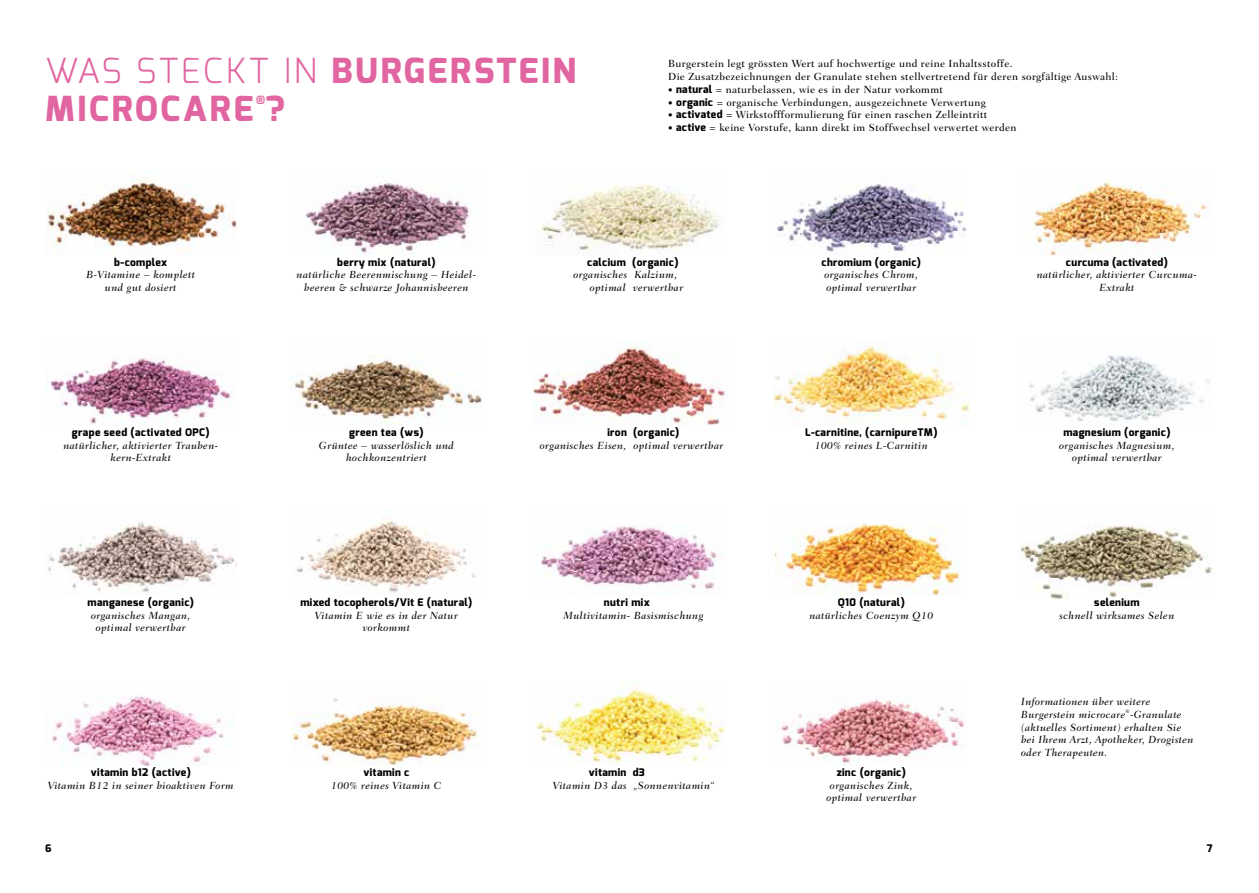
<style>
.page{position:relative;width:1259px;height:893px;background:#fff}
.page>*{position:absolute;margin:0;border:0;box-sizing:border-box;transform-origin:0 0}
.t1{font:800 34.5px/37.5px "Exo";letter-spacing:.08em;color:#e165a0}
.t2{font:800 11.4px "Exo";color:#e165a0}
.t3{font:italic 500 10.5px/12.8px "Fairfield LH";letter-spacing:.035em;color:#000;text-align:center}
.t4{font:500 10.5px/12.8px "Fairfield LH";letter-spacing:.03em;color:#000}
.t5{font:800 10.5px "Exo";letter-spacing:.035em;color:#000}
.s1{font-weight:300}
.s2{font-size:9px}
.s3{font-family:"Exo";font-weight:800}
</style>
<div class="page">
<img style="left:45px;top:170px;width:191px;height:82px">
<img style="left:541px;top:184px;width:178px;height:71px">
<img style="left:306px;top:181px;width:164px;height:74px">
<img style="left:776px;top:184px;width:191px;height:70px">
<img style="left:1032px;top:179px;width:175px;height:76px">
<img style="left:45px;top:355px;width:188px;height:70px">
<img style="left:533px;top:346px;width:192px;height:79px">
<img style="left:291px;top:355px;width:191px;height:70px">
<img style="left:773px;top:341px;width:196px;height:83px">
<img style="left:1029px;top:355px;width:181px;height:67px">
<img style="left:48px;top:522px;width:188px;height:70px">
<img style="left:541px;top:526px;width:183px;height:68px">
<img style="left:296px;top:510px;width:180px;height:83px">
<img style="left:775px;top:523px;width:188px;height:72px">
<img style="left:1019px;top:525px;width:193px;height:75px">
<img style="left:52px;top:695px;width:181px;height:70px">
<img style="left:535px;top:683px;width:190px;height:82px">
<img style="left:291px;top:696px;width:188px;height:69px">
<img style="left:781px;top:696px;width:183px;height:69px">
<h1 class="t1" style="left:45px;top:53px;width:533px"><span class="s1">WAS STECKT IN</span> Burgerstein microcare ?</h1>
<p class="t2" style="left:256px;top:93px;width:11px">®</p>
<p class="t4" style="left:668px;top:58px;width:451px">Burgerstein legt grössten Wert auf hochwertige und reine Inhaltsstoffe.<br>Die Zusatzbezeichnungen der Granulate stehen stellvertretend für deren sorgfältige Auswahl:</p>
<p class="t4" style="left:668px;top:83px;width:276px"><span class="s2">•</span> <span class="s3">natural</span> = naturbelassen, wie es in der Natur vorkommt</p>
<p class="t4" style="left:668px;top:96px;width:319px"><span class="s2">•</span> <span class="s3">organic</span> = organische Verbindungen, ausgezeichnete Verwertung</p>
<p class="t4" style="left:668px;top:109px;width:321px"><span class="s2">•</span> <span class="s3">activated</span> = Wirkstoffformulierung für einen raschen Zelleintritt</p>
<p class="t4" style="left:668px;top:121px;width:350px"><span class="s2">•</span> <span class="s3">active</span> = keine Vorstufe, kann direkt im Stoffwechsel verwertet werden</p>
<p class="t5" style="left:114px;top:255px;width:55px">b-complex</p>
<p class="t3" style="left:86px;top:269px;width:110px">B-Vitamine – komplett und gut dosiert</p>
<p class="t5" style="left:337px;top:255px;width:100px">berry mix (natural)</p>
<p class="t3" style="left:297px;top:269px;width:181px">natürliche Beerenmischung – Heidel&shy;beeren &amp; schwarze Johannisbeeren</p>
<p class="t5" style="left:587px;top:255px;width:93px">calcium (organic)</p>
<p class="t3" style="left:590px;top:269px;width:95px;text-align:left;text-indent:-16px">organisches Kalzium, optimal verwertbar</p>
<p class="t5" style="left:821px;top:255px;width:101px">chromium (organic)</p>
<p class="t3" style="left:824px;top:269px;width:95px;text-align:left">organisches Chrom, optimal verwertbar</p>
<p class="t5" style="left:1066px;top:255px;width:103px">curcuma (activated)</p>
<p class="t3" style="left:1036px;top:269px;width:162px">natürlicher, aktivierter Curcuma-<br>Extrakt</p>
<p class="t5" style="left:72px;top:425px;width:121px">grape seed (activated OPC</p>
<p class="t5" style="left:205px;top:425px;width:6px">)</p>
<p class="t3" style="left:63px;top:439px;width:156px">natürlicher, aktivierter Trauben&shy;kern-Extrakt</p>
<p class="t5" style="left:349px;top:425px;width:76px">green tea (ws)</p>
<p class="t3" style="left:319px;top:439px;width:136px">Grüntee – wasserlöslich und hochkonzentriert</p>
<p class="t5" style="left:607px;top:425px;width:73px">iron (organic)</p>
<p class="t3" style="left:540px;top:439px;width:185px">organisches Eisen, optimal verwertbar</p>
<p class="t5" style="left:805px;top:425px;width:134px">L-carnitine, (carnipureTM)</p>
<p class="t3" style="left:815px;top:439px;width:114px">100% reines L-Carnitin</p>
<p class="t5" style="left:1063px;top:425px;width:109px">magnesium (organic)</p>
<p class="t3" style="left:1059px;top:439px;width:117px">organisches Magnesium, optimal verwertbar</p>
<p class="t5" style="left:88px;top:595px;width:108px">manganese (organic)</p>
<p class="t3" style="left:91px;top:609px;width:101px">organisches Mangan, optimal verwertbar</p>
<p class="t5" style="left:300px;top:595px;width:173px">mixed tocopherols/Vit E (natural)</p>
<p class="t3" style="left:315px;top:609px;width:144px">Vitamin E wie es in der Natur vorkommt</p>
<p class="t5" style="left:604px;top:595px;width:48px">nutri mix</p>
<p class="t3" style="left:563px;top:609px;width:142px">Multivitamin- Basismischung</p>
<p class="t5" style="left:838px;top:595px;width:69px">Q10 (natural)</p>
<p class="t3" style="left:809px;top:609px;width:125px">natürliches Coenzym Q10</p>
<p class="t5" style="left:1094px;top:595px;width:47px">selenium</p>
<p class="t3" style="left:1059px;top:609px;width:116px">schnell wirksames Selen</p>
<p class="t3" style="left:1021px;top:695px;width:174px;text-align:left">Informationen über weitere<br>Burgerstein microcare<sup>®</sup>-Granulate (aktuelles Sortiment) erhalten Sie bei Ihrem Arzt, Apotheker, Drogisten oder Therapeuten.</p>
<p class="t5" style="left:91px;top:765px;width:102px">vitamin b12 (active)</p>
<p class="t3" style="left:48px;top:779px;width:187px">Vitamin B12 in seiner bioaktiven Form</p>
<p class="t5" style="left:363px;top:765px;width:48px">vitamin c</p>
<p class="t3" style="left:331px;top:779px;width:112px">100% reines Vitamin C</p>
<p class="t5" style="left:589px;top:765px;width:58px">vitamin d3</p>
<p class="t3" style="left:553px;top:779px;width:163px">Vitamin D3 das „Sonnenvitamin“</p>
<p class="t5" style="left:836px;top:765px;width:71px">zinc (organic)</p>
<p class="t3" style="left:826px;top:779px;width:91px">organisches Zink, optimal verwertbar</p>
<p class="t5" style="left:45px;top:842px;width:8px">6</p>
<p class="t5" style="left:1206px;top:842px;width:7px">7</p>
</div>
